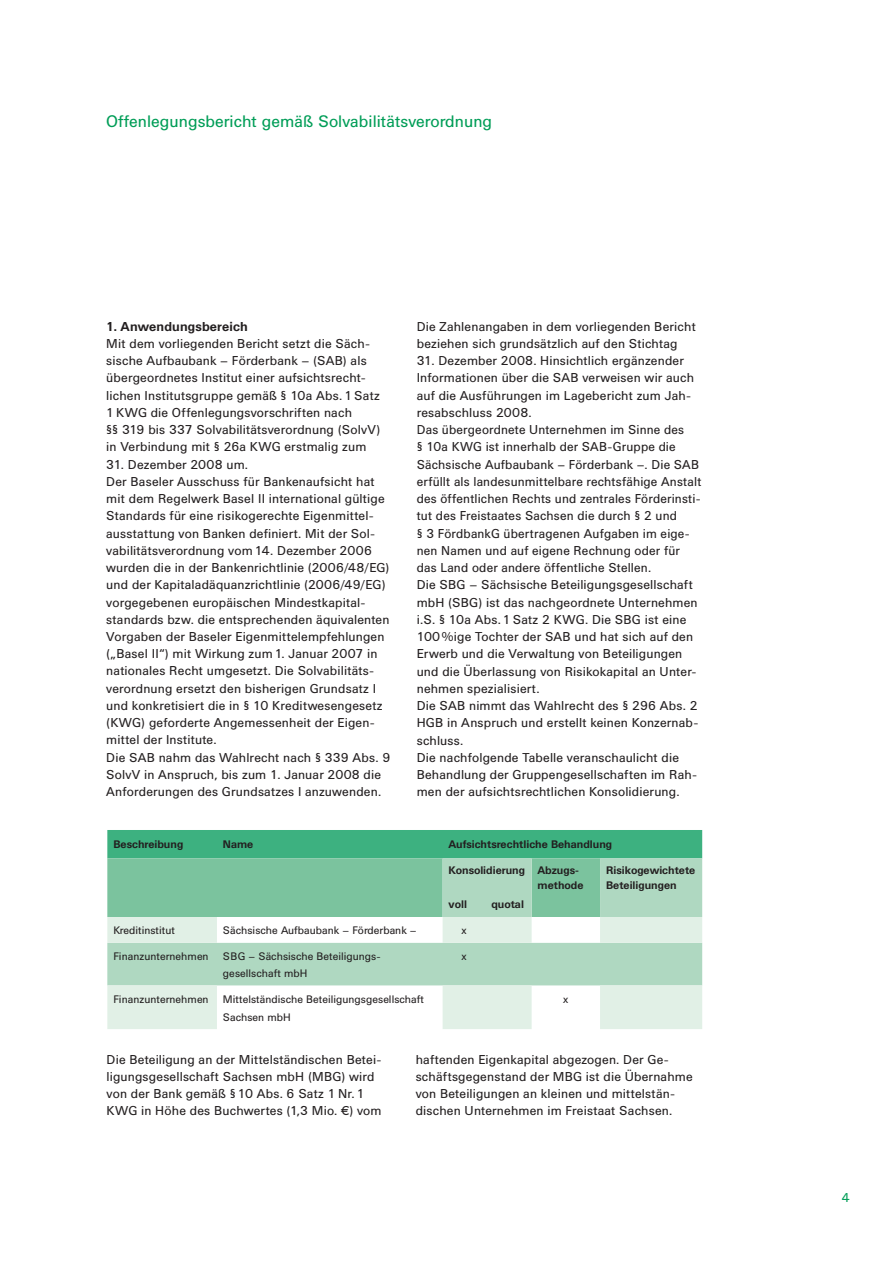
<style>
.page{position:relative;width:893px;height:1263px;background:#fff}
.page>*{position:absolute;margin:0;border:0;box-sizing:border-box;transform-origin:0 0}
.t1{font:16.5px "Univers BQ";color:#009d57}
.t2{font:12.75px/17.2px "Univers BQ";letter-spacing:.01em;color:#231f20}
.t3{font:700 12.75px "Univers BQ";letter-spacing:.01em;color:#231f20}
.t4{font:12.75px "Univers BQ";color:#009d57}
.t5{font:10.8px/17.2px "Univers BQ";color:#231f20}
.t6{font:700 10.8px/15px "Univers BQ";color:#231f20}
</style>
<div class="page">
<div style="left:107px;top:830px;width:595px;height:28px;background:#3db180"></div>
<svg style="left:107px;top:858px;width:595px;height:59px;background:#8cc9a9"></svg>
<svg style="left:107px;top:917px;width:595px;height:112px"></svg>
<p class="t1" style="left:106px;top:116px;width:387px">Offenlegungsbericht gemäß Solvabilitätsverordnung</p>
<p class="t3" style="left:106px;top:322px;width:143px">1. Anwendungsbereich</p>
<p class="t2" style="left:106px;top:336px;width:276px">Mit dem vorliegenden Bericht setzt die Säch&shy;sische Aufbaubank – Förderbank – (SAB) als übergeordnetes Institut einer aufsichtsrecht&shy;lichen Institutsgruppe gemäß § 10a Abs. 1 Satz 1 KWG die Offenlegungsvorschriften nach<br>§§ 319 bis 337 Solvabilitätsverordnung (SolvV) in Verbindung mit § 26a KWG erstmalig zum</p>
<p class="t2" style="left:106px;top:457px;width:286px">31. Dezember 2008 um.<br>Der Baseler Ausschuss für Bankenaufsicht hat mit dem Regelwerk Basel II international gültige Standards für eine risikogerechte Eigenmittel&shy;ausstattung von Banken definiert. Mit der Sol&shy;vabilitätsverordnung vom 14. Dezember 2006 wurden die in der Bankenrichtlinie (2006/48/EG) und der Kapitaladäquanzrichtlinie (2006/49/EG) vorgegebenen europäischen Mindestkapital&shy;standards bzw. die entsprechenden äquivalenten Vorgaben der Baseler Eigenmittelempfehlungen („Basel II“) mit Wirkung zum 1. Januar 2007 in nationales Recht umgesetzt. Die Solvabilitäts&shy;verordnung ersetzt den bisherigen Grundsatz I und konkretisiert die in § 10 Kreditwesengesetz (KWG) geforderte Angemessenheit der Eigen&shy;mittel der Institute.<br>Die SAB nahm das Wahlrecht nach § 339 Abs. 9<br>SolvV in Anspruch, bis zum 1. Januar 2008 die Anforderungen des Grundsatzes I anzuwenden.</p>
<p class="t2" style="left:417px;top:319px;width:281px">Die Zahlenangaben in dem vorliegenden Bericht beziehen sich grundsätzlich auf den Stichtag</p>
<p class="t2" style="left:417px;top:353px;width:286px">31. Dezember 2008. Hinsichtlich ergänzender Informationen über die SAB verweisen wir auch auf die Ausführungen im Lagebericht zum Jah&shy;resabschluss 2008.<br>Das übergeordnete Unternehmen im Sinne des<br>§ 10a KWG ist innerhalb der SAB-Gruppe die Sächsische Aufbaubank – Förderbank –. Die SAB erfüllt als landesunmittelbare rechtsfähige Anstalt des öffentlichen Rechts und zentrales Förderinsti&shy;tut des Freistaates Sachsen die durch § 2 und<br>§ 3 FördbankG übertragenen Aufgaben im eige&shy;nen Namen und auf eigene Rechnung oder für das Land oder andere öffentliche Stellen.<br>Die SBG – Sächsische Beteiligungsgesellschaft mbH (SBG) ist das nachgeordnete Unternehmen i.S. § 10a Abs. 1 Satz 2 KWG. Die SBG ist eine 100 %ige Tochter der SAB und hat sich auf den Erwerb und die Verwaltung von Beteiligungen und die Überlassung von Risikokapital an Unter&shy;nehmen spezialisiert.<br>Die SAB nimmt das Wahlrecht des § 296 Abs. 2<br>HGB in Anspruch und erstellt keinen Konzernab&shy;schluss.<br>Die nachfolgende Tabelle veranschaulicht die Behandlung der Gruppengesellschaften im Rah&shy;men der aufsichtsrechtlichen Konsolidierung.</p>
<p class="t6" style="left:113px;top:838px;width:71px">Beschreibung</p>
<p class="t6" style="left:223px;top:838px;width:32px">Name</p>
<p class="t6" style="left:449px;top:838px;width:165px">Aufsichtsrechtliche Behandlung</p>
<p class="t6" style="left:538px;top:864px;width:47px;text-indent:-89px">Konsolidierung Abzugs&shy;methode</p>
<p class="t6" style="left:606px;top:864px;width:91px">Risikogewichtete<br>Beteiligungen</p>
<p class="t6" style="left:449px;top:898px;width:20px">voll</p>
<p class="t6" style="left:491px;top:898px;width:34px">quotal</p>
<p class="t5" style="left:113px;top:923px;width:63px">Kreditinstitut</p>
<p class="t5" style="left:223px;top:923px;width:195px">Sächsische Aufbaubank – Förderbank –</p>
<p class="t5" style="left:461px;top:923px;width:7px">x</p>
<p class="t5" style="left:113px;top:949px;width:97px">Finanzunternehmen</p>
<p class="t5" style="left:223px;top:949px;width:159px">SBG – Sächsische Beteiligungs&shy;gesellschaft mbH</p>
<p class="t5" style="left:461px;top:949px;width:7px">x</p>
<p class="t5" style="left:113px;top:992px;width:97px">Finanzunternehmen</p>
<p class="t5" style="left:223px;top:992px;width:203px">Mittelständische Beteiligungsgesellschaft<br>Sachsen mbH</p>
<p class="t5" style="left:563px;top:992px;width:7px">x</p>
<p class="t2" style="left:107px;top:1052px;width:277px">Die Beteiligung an der Mittelständischen Betei&shy;ligungsgesellschaft Sachsen mbH (MBG) wird von der Bank gemäß § 10 Abs. 6 Satz 1 Nr. 1<br>KWG in Höhe des Buchwertes (1,3 Mio. €) vom</p>
<p class="t2" style="left:416px;top:1052px;width:278px">haftenden Eigenkapital abgezogen. Der Ge&shy;schäftsgegenstand der MBG ist die Übernahme von Beteiligungen an kleinen und mittelstän&shy;dischen Unternehmen im Freistaat Sachsen.</p>
<p class="t4" style="left:842px;top:1193px;width:9px">4</p>
</div>
